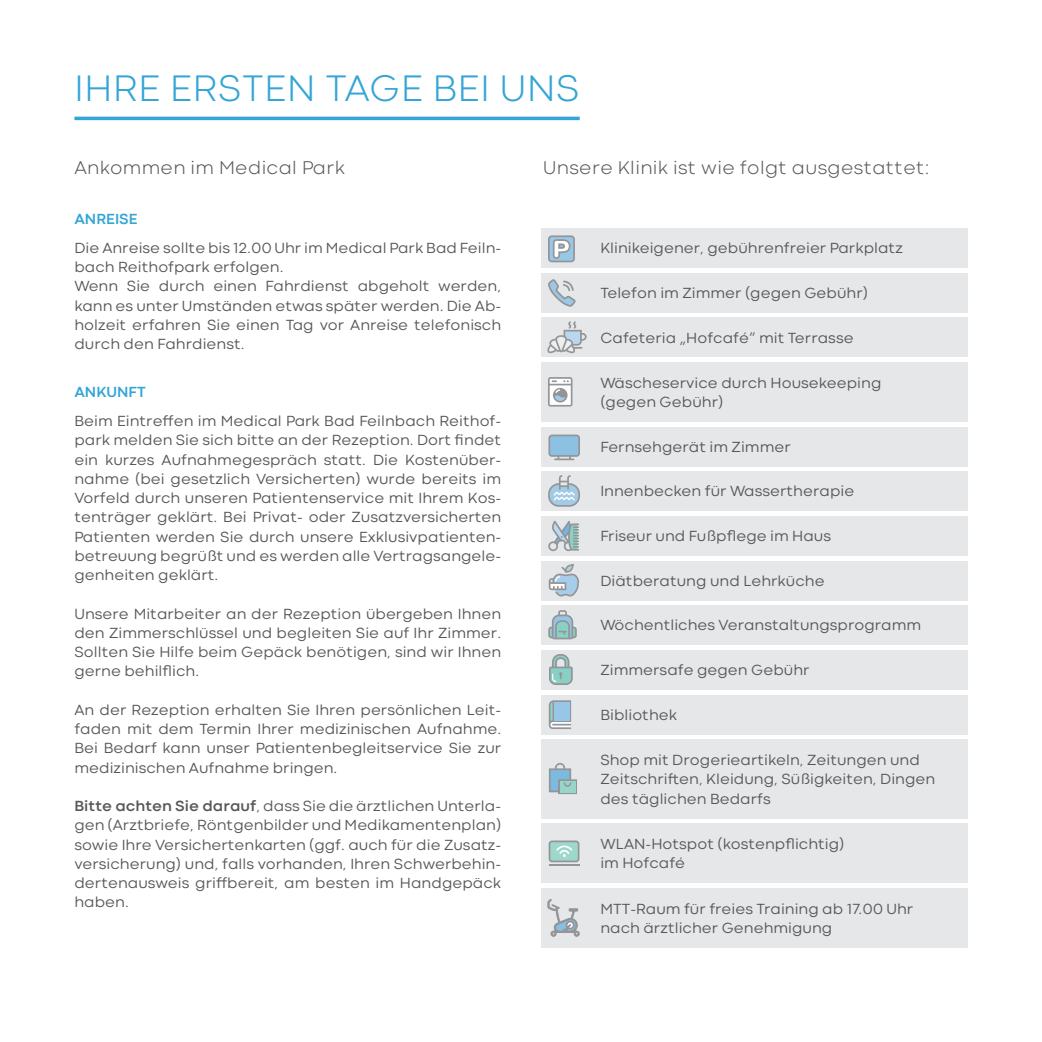
<style>
.page{position:relative;width:1042px;height:1042px;background:#fff}
.page>*{position:absolute;margin:0;border:0;box-sizing:border-box;transform-origin:0 0}
.Einf__Abs{font:300 38.5px "Codec Cold";letter-spacing:.02em;color:#33a5d6}
.t1{font:300 19.25px "Codec Cold";letter-spacing:.02em;color:#57585a}
.t2{font:15.4px/19.2px "Codec Cold News";letter-spacing:.005em;color:#57585a;text-align:justify}
.t3{font:700 15.4px "Codec Cold";color:#33a5d6}
.s1{font-family:"Codec Cold";font-weight:700}
</style>
<div class="page">
<hr style="left:74px;top:117px;width:506px;height:3px;background:#33a5d6">
<div style="left:541px;top:228px;width:426px;height:40px;background:#e6e7e9"></div>
<svg style="left:548px;top:235px;width:27px;height:27px"></svg>
<div style="left:550px;top:237px;width:23px;height:24px;background:#99c7e6;border-radius:2px"></div>
<svg style="left:553px;top:239px;width:17px;height:20px"></svg>
<div style="left:541px;top:273px;width:426px;height:40px;background:#e6e7e9"></div>
<svg style="left:548px;top:279px;width:28px;height:28px"></svg>
<div style="left:541px;top:317px;width:426px;height:40px;background:#e6e7e9"></div>
<svg style="left:547px;top:321px;width:39px;height:32px"></svg>
<div style="left:541px;top:362px;width:426px;height:60px;background:#e6e7e9"></div>
<svg style="left:548px;top:377px;width:24px;height:29px"></svg>
<svg style="left:550px;top:379px;width:21px;height:26px"></svg>
<div style="left:541px;top:427px;width:426px;height:39px;background:#e6e7e9"></div>
<svg style="left:548px;top:434px;width:32px;height:26px"></svg>
<div style="left:550px;top:436px;width:28px;height:19px;background:#8dc1e4;border-radius:2px"></div>
<div style="left:541px;top:471px;width:426px;height:40px;background:#e6e7e9"></div>
<svg style="left:548px;top:475px;width:32px;height:32px"></svg>
<div style="left:541px;top:516px;width:426px;height:40px;background:#e6e7e9"></div>
<svg style="left:548px;top:521px;width:31px;height:30px"></svg>
<div style="left:541px;top:561px;width:426px;height:39px;background:#e6e7e9"></div>
<svg style="left:549px;top:564px;width:30px;height:32px"></svg>
<div style="left:541px;top:605px;width:426px;height:40px;background:#e6e7e9"></div>
<svg style="left:548px;top:610px;width:29px;height:29px"></svg>
<div style="left:541px;top:650px;width:426px;height:40px;background:#e6e7e9"></div>
<svg style="left:549px;top:654px;width:24px;height:31px"></svg>
<div style="left:541px;top:694px;width:426px;height:40px;background:#e6e7e9"></div>
<svg style="left:549px;top:700px;width:22px;height:29px"></svg>
<div style="left:541px;top:739px;width:426px;height:80px;background:#e6e7e9"></div>
<svg style="left:549px;top:763px;width:28px;height:31px"></svg>
<div style="left:541px;top:823px;width:426px;height:60px;background:#e6e7e9"></div>
<hr style="left:549px;top:864px;width:30px;height:2px;background:#939598">
<svg style="left:549px;top:840px;width:30px;height:22px"></svg>
<div style="left:550px;top:842px;width:28px;height:18px;background:#9ed7cc;border-radius:2px"></div>
<svg style="left:556px;top:845px;width:16px;height:12px"></svg>
<div style="left:541px;top:888px;width:426px;height:59px;background:#e6e7e9"></div>
<svg style="left:547px;top:899px;width:32px;height:37px"></svg>
<p class="Einf__Abs" style="left:74px;top:66px;width:506px">IHRE ERSTEN TAGE BEI UNS</p>
<p class="t1" style="left:74px;top:157px;width:272px">Ankommen im Medical Park</p>
<p class="t1" style="left:543px;top:157px;width:388px">Unsere Klinik ist wie folgt ausgestattet:</p>
<p class="t3" style="left:74px;top:210px;width:65px">ANREISE</p>
<p class="t2" style="left:74px;top:238px;width:428px">Die Anreise sollte bis 12.00 Uhr im Medical Park Bad Feiln&shy;bach Reithofpark erfolgen.</p>
<p class="t2" style="left:74px;top:277px;width:428px">Wenn Sie durch einen Fahrdienst abgeholt werden, kann es unter Umständen etwas später werden. Die Ab&shy;holzeit erfahren Sie einen Tag vor Anreise telefonisch durch den Fahrdienst.</p>
<p class="t3" style="left:74px;top:383px;width:73px">ANKUNFT</p>
<p class="t2" style="left:74px;top:411px;width:428px">Beim Eintreffen im Medical Park Bad Feilnbach Reithof&shy;park melden Sie sich bitte an der Rezeption. Dort findet ein kurzes Aufnahmegespräch statt. Die Kostenüber&shy;nahme (bei gesetzlich Versicherten) wurde bereits im Vorfeld durch unseren Patientenservice mit Ihrem Kos&shy;tenträger geklärt. Bei Privat- oder Zusatzversicherten Patienten werden Sie durch unsere Exklusivpatienten&shy;betreuung begrüßt und es werden alle Vertragsangele&shy;genheiten geklärt.</p>
<p class="t2" style="left:74px;top:604px;width:428px">Unsere Mitarbeiter an der Rezeption übergeben Ihnen den Zimmerschlüssel und begleiten Sie auf Ihr Zimmer.<br>Sollten Sie Hilfe beim Gepäck benötigen, sind wir Ihnen gerne behilflich.</p>
<p class="t2" style="left:74px;top:700px;width:428px">An der Rezeption erhalten Sie Ihren persönlichen Leit&shy;faden mit dem Termin Ihrer medizinischen Aufnahme.<br>Bei Bedarf kann unser Patientenbegleitservice Sie zur medizinischen Aufnahme bringen.</p>
<p class="t2" style="left:74px;top:796px;width:428px"><span class="s1">Bitte achten Sie darauf</span>, dass Sie die ärztlichen Unterla&shy;gen (Arztbriefe, Röntgenbilder und Medikamentenplan) sowie Ihre Versichertenkarten (ggf. auch für die Zusatz&shy;versicherung) und, falls vorhanden, Ihren Schwerbehin&shy;dertenausweis griffbereit, am besten im Handgepäck haben.</p>
<p class="t2" style="left:600px;top:239px;width:304px">Klinikeigener, gebührenfreier Parkplatz</p>
<p class="t2" style="left:600px;top:283px;width:269px">Telefon im Zimmer (gegen Gebühr)</p>
<p class="t2" style="left:600px;top:328px;width:255px">Cafeteria „Hofcafé“ mit Terrasse</p>
<p class="t2" style="left:600px;top:373px;width:282px">Wäscheservice durch Housekeeping</p>
<p class="t2" style="left:600px;top:392px;width:124px">(gegen Gebühr)</p>
<p class="t2" style="left:600px;top:437px;width:192px">Fernsehgerät im Zimmer</p>
<p class="t2" style="left:600px;top:482px;width:255px">Innenbecken für Wassertherapie</p>
<p class="t2" style="left:600px;top:526px;width:232px">Friseur und Fußpflege im Haus</p>
<p class="t2" style="left:600px;top:571px;width:226px">Diätberatung und Lehrküche</p>
<p class="t2" style="left:600px;top:616px;width:322px">Wöchentliches Veranstaltungsprogramm</p>
<p class="t2" style="left:600px;top:660px;width:211px">Zimmersafe gegen Gebühr</p>
<p class="t2" style="left:600px;top:705px;width:78px">Bibliothek</p>
<p class="t2" style="left:600px;top:750px;width:321px">Shop mit Drogerieartikeln, Zeitungen und</p>
<p class="t2" style="left:600px;top:770px;width:336px">Zeitschriften, Kleidung, Süßigkeiten, Dingen</p>
<p class="t2" style="left:600px;top:789px;width:172px">des täglichen Bedarfs</p>
<p class="t2" style="left:600px;top:834px;width:245px">WLAN-Hotspot (kostenpflichtig)</p>
<p class="t2" style="left:600px;top:854px;width:86px">im Hofcafé</p>
<p class="t2" style="left:600px;top:899px;width:314px">MTT-Raum für freies Training ab 17.00 Uhr</p>
<p class="t2" style="left:600px;top:918px;width:233px">nach ärztlicher Genehmigung</p>
</div>
